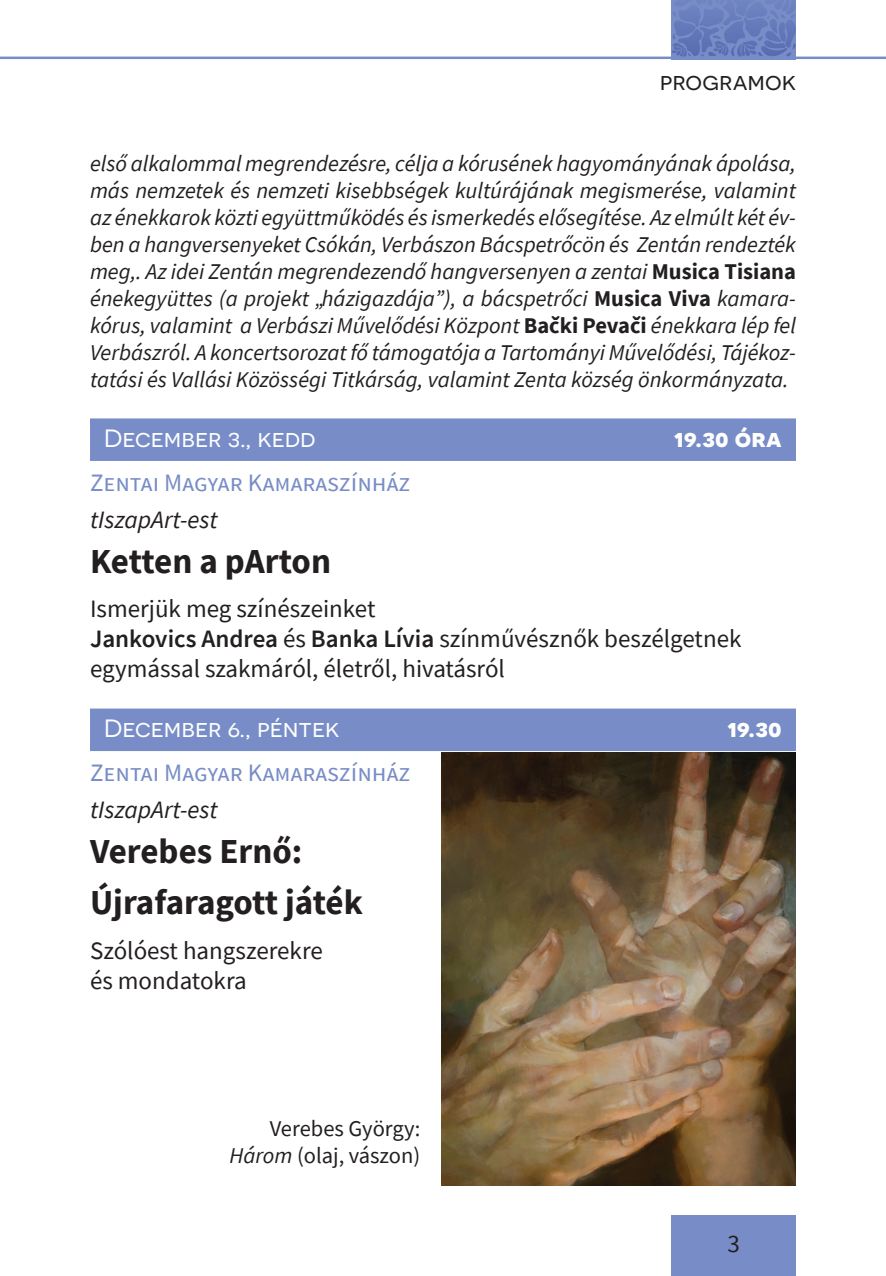
<style>
.page{position:relative;width:886px;height:1276px;background:#fff}
.page>*{position:absolute;margin:0;border:0;box-sizing:border-box;transform-origin:0 0}
.t1{font:700 35px/51.8px "Source Sans Pro";color:#231f20}
.t2{font:25px/30px "Source Sans Pro";color:#231f20}
.t3{font:25px "Source Sans Pro";letter-spacing:.01em;color:#788dc7}
.t4{font:25px "Novecentosanswide";color:#fff}
.t5{font:italic 25px "Source Sans Pro";color:#231f20}
.t6{font:700 25px "Novecentosanswide";color:#fff}
.t7{font:25px "Novecentosanswide";color:#231f20}
.t8{font:italic 22.5px/27px "Source Sans Pro";color:#231f20;text-align:justify}
.t9{font:22.5px/27px "Source Sans Pro";color:#231f20;text-align:right}
.s1{font-weight:700;font-style:normal}
.s2{font-weight:600}
.s3{font-style:italic}
</style>
<div class="page">
<svg style="left:671px;top:0;width:125px;height:57px"></svg>
<hr style="left:0;top:57px;width:886px;height:2px;background:#788dc7">
<div style="left:672px;top:1216px;width:124px;height:60px;background:#788dc7"></div>
<div style="left:90px;top:418px;width:706px;height:43px;background:#788dc7"></div>
<div style="left:90px;top:708px;width:706px;height:43px;background:#788dc7"></div>
<img style="left:442px;top:752px;width:354px;height:434px">
<p class="t7" style="left:660px;top:67px;width:138px">programok</p>
<p class="t8" style="left:90px;top:149px;width:707px">első alkalommal megrendezésre, célja a kórusének hagyományának ápolása, más nemzetek és nemzeti kisebbségek kultúrájának megismerése, valamint az énekkarok közti együttműködés és ismerkedés elősegítése. Az elmúlt két év&shy;ben a hangversenyeket Csókán, Verbászon Bácspetrőcön és Zentán rendezték meg,. Az idei Zentán megrendezendő hangversenyen a zentai <span class="s1">Musica Tisiana </span>énekegyüttes (a projekt „házigazdája”), a bácspetrőci <span class="s1">Musica Viva</span> kamara&shy;kórus, valamint a Verbászi Művelődési Központ <span class="s1">Bački Pevači</span> énekkara lép fel Verbászról. A koncertsorozat fő támogatója a Tartományi Művelődési, Tájékoz&shy;tatási és Vallási Közösségi Titkárság, valamint Zenta község önkormányzata.</p>
<p class="t4" style="left:104px;top:423px;width:213px">December 3., kedd</p>
<p class="t6" style="left:674px;top:422px;width:109px">19.30 óra</p>
<p class="t3" style="left:90px;top:467px;width:322px">Zentai Magyar Kamaraszínház</p>
<p class="t5" style="left:90px;top:504px;width:129px">tIszapArt-est</p>
<h1 class="t1" style="left:90px;top:534px;width:243px">Ketten a pArton</h1>
<p class="t2" style="left:90px;top:593px;width:653px">Ismerjük meg színészeinket<br><span class="s2">Jankovics Andrea</span> és <span class="s2">Banka Lívia</span> színművésznők beszélgetnek egymással szakmáról, életről, hivatásról</p>
<p class="t4" style="left:104px;top:713px;width:237px">December 6., péntek</p>
<p class="t6" style="left:727px;top:712px;width:56px">19.30</p>
<p class="t3" style="left:90px;top:757px;width:322px">Zentai Magyar Kamaraszínház</p>
<p class="t5" style="left:90px;top:794px;width:129px">tIszapArt-est</p>
<h1 class="t1" style="left:90px;top:825px;width:274px">Verebes Ernő:<br>Újrafaragott játék</h1>
<p class="t2" style="left:90px;top:935px;width:234px">Szólóest hangszerekre és mondatokra</p>
<p class="t9" style="left:229px;top:1114px;width:192px">Verebes György:<br><span class="s3">Három</span> (olaj, vászon)</p>
<p class="t2" style="left:727px;top:1229px;width:14px">3</p>
</div>
